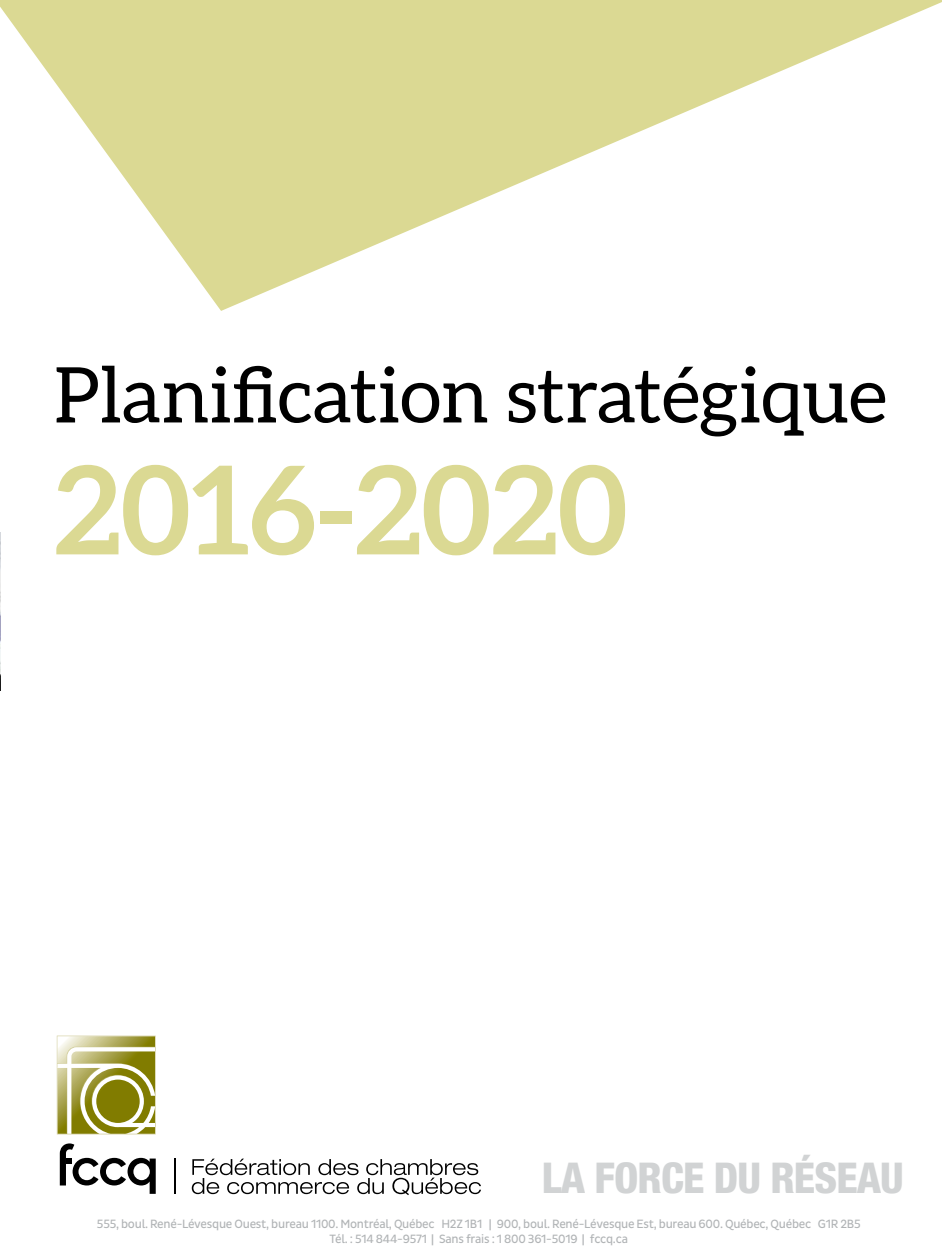
<style>
.page{position:relative;width:942px;height:1260px;background:#fff}
.page>*{position:absolute;margin:0;border:0;box-sizing:border-box;transform-origin:0 0}
.t1{font:700 122.5px "Aleo";color:#dbd993}
.t2{font:77px "Aleo";color:#000}
.t3{font:800 condensed 42.52px "Helvetica Neue";letter-spacing:-.02em;color:#d1d3d4}
.t4{font:12.25px/14.7px "Pluto Sans Cond";letter-spacing:-.02em;color:#b1b4b6;text-align:center}
.s1{font-weight:500}
</style>
<div class="page">
<svg style="left:57px;top:1036px;width:99px;height:98px"></svg>
<svg style="left:192px;top:1159px;width:289px;height:36px"></svg>
<hr style="left:174px;top:1158px;width:2px;height:36px;background:#000">
<svg style="left:60px;top:1143px;width:96px;height:51px"></svg>
<img style="left:0;top:532px;width:1px;height:158px">
<svg style="left:0;top:0;width:941px;height:311px;fill:#dbd993"></svg>
<p class="t2" style="left:54px;top:352px;width:834px">Planification stratégique</p>
<p class="t1" style="left:54px;top:440px;width:574px">2016-2020</p>
<p class="t3" style="left:541px;top:1151px;width:360px">LA FORCE DU RÉSEAU</p>
<p class="t4" style="left:97px;top:1217px;width:765px">555, boul. René-Lévesque Ouest, bureau 1100. Montréal, Québec H2Z 1B1 <span class="s1">|</span> 900, boul. René-Lévesque Est, bureau 600. Québec, Québec G1R 2B5<br>Tél. : 514 844-9571 <span class="s1">|</span> Sans frais : 1 800 361-5019 <span class="s1">|</span> fccq.ca</p>
</div>
